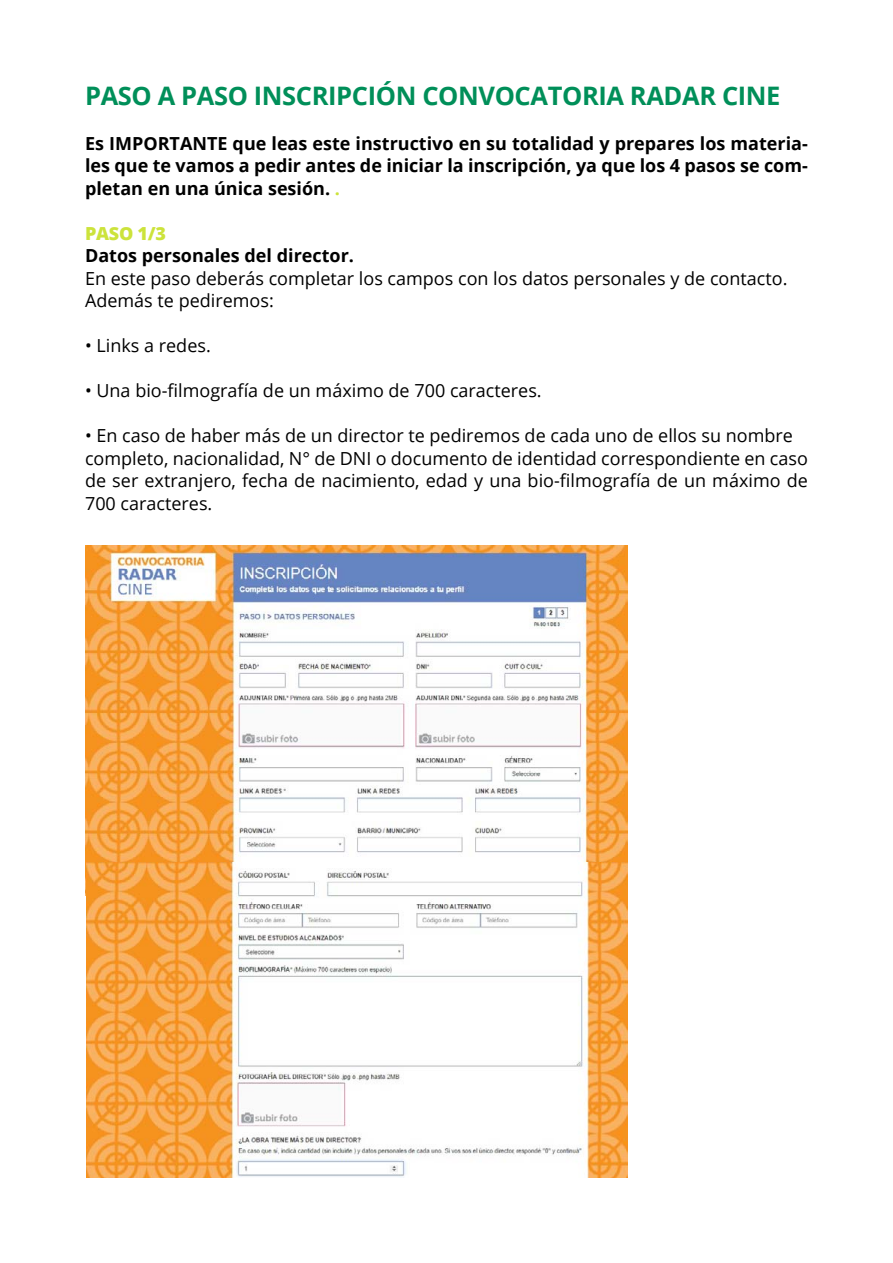
<style>
.page{position:relative;width:893px;height:1263px;background:#fff}
.page>*{position:absolute;margin:0;border:0;box-sizing:border-box;transform-origin:0 0}
.t1{font:700 25.5px "Open Sans";letter-spacing:-.015em;color:#008f59}
.t2{font:18px/22.5px "Open Sans";color:#000}
.t3{font:700 18px/22.5px "Open Sans";color:#000;text-align:justify}
.t4{font:800 18px "Open Sans";color:#cce33b}
.s1{color:#cce33b}
</style>
<div class="page">
<img style="left:85px;top:545px;width:542px;height:351px">
<img style="left:86px;top:862px;width:541px;height:316px">
<h1 class="t1" style="left:85px;top:77px;width:697px">PASO A PASO INSCRIPCIÓN CONVOCATORIA RADAR CINE</h1>
<p class="t3" style="left:85px;top:131px;width:724px">Es IMPORTANTE que leas este instructivo en su totalidad y prepares los materia&shy;les que te vamos a pedir antes de iniciar la inscripción, ya que los 4 pasos se com&shy;pletan en una única sesión. <span class="s1">.</span></p>
<p class="t4" style="left:85px;top:219px;width:83px">PASO 1/3</p>
<p class="t3" style="left:85px;top:244px;width:270px">Datos personales del director.</p>
<p class="t2" style="left:85px;top:266px;width:704px">En este paso deberás completar los campos con los datos personales y de contacto.<br>Además te pediremos:</p>
<p class="t2" style="left:85px;top:334px;width:127px">• Links a redes.</p>
<p class="t2" style="left:85px;top:379px;width:458px">• Una bio-filmografía de un máximo de 700 caracteres.</p>
<p class="t2" style="left:85px;top:424px;width:724px">• En caso de haber más de un director te pediremos de cada uno de ellos su nombre completo, nacionalidad, N° de DNI o documento de identidad correspondiente en caso de ser extranjero, fecha de nacimiento, edad y una bio-filmografía de un máximo de 700 caracteres.</p>
</div>
